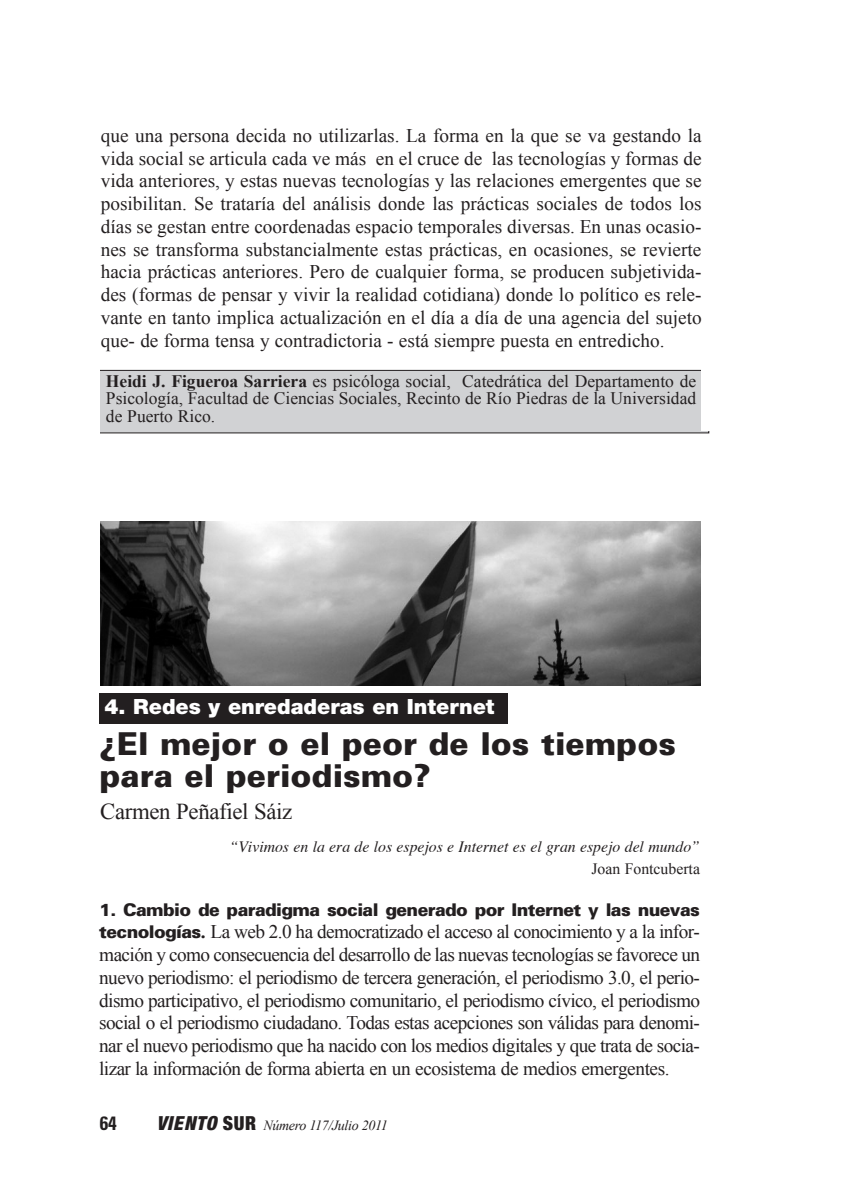
<style>
.page{position:relative;width:844px;height:1191px;background:#fff}
.page>*{position:absolute;margin:0;border:0;box-sizing:border-box;transform-origin:0 0}
.t1{font:900 31.5px/31.5px "Univers";color:#231f20}
.t2{font:22.75px "Times New Roman";letter-spacing:-.015em;color:#231f20}
.t3{font:900 21px "Helvetica Neue";color:#fff}
.t4{font:19.25px/22.8px "Times New Roman";letter-spacing:-.01em;color:#231f20;text-align:justify}
.t5{font:700 condensed 19.25px "Univers";color:#231f20}
.t6{font:17.5px/17.5px "Times New Roman";color:#231f20;text-align:justify}
.t7{font:900 17.5px "Univers";letter-spacing:-.035em;color:#231f20}
.t8{font:italic 15.75px "Times";color:#231f20}
.t9{font:15.75px "Times New Roman";color:#231f20}
.t10{font:italic 14px "Times New Roman";letter-spacing:-.025em;color:#231f20}
.s1{font-weight:700}
.s2{font-family:"Univers";font-weight:900;font-size:17.5px}
.s3{font-family:"Helvetica Neue";font-weight:900;font-stretch:condensed;font-size:19.25px}
.s4{font-family:"Helvetica Neue";font-weight:900;font-style:normal;font-stretch:condensed;font-size:19.25px}
</style>
<div class="page">
<div style="left:97px;top:370px;width:611px;height:63px;background:#d1d2d4"></div>
<div style="left:97px;top:370px;width:612px;height:63px;border:1px solid #231f20"></div>
<div style="left:56px;top:366px;width:44px;height:69px;background:#fff"></div>
<div style="left:700px;top:365px;width:45px;height:66px;background:#fff"></div>
<div style="left:99px;top:693px;width:408px;height:31px;background:#231f20"></div>
<img style="left:101px;top:521px;width:599px;height:164px">
<p class="t4" style="left:101px;top:124px;width:602px">que una persona decida no utilizarlas. La forma en la que se va gestando la vida social se articula cada ve más en el cruce de las tecnologías y formas de vida anteriores, y estas nuevas tecnologías y las relaciones emergentes que se posibilitan. Se trataría del análisis donde las prácticas sociales de todos los días se gestan entre coordenadas espacio temporales diversas. En unas ocasio&shy;nes se transforma substancialmente estas prácticas, en ocasiones, se revierte hacia prácticas anteriores. Pero de cualquier forma, se producen subjetivida&shy;des (formas de pensar y vivir la realidad cotidiana) donde lo político es rele&shy;vante en tanto implica actualización en el día a día de una agencia del sujeto que- de forma tensa y contradictoria - está siempre puesta en entredicho.</p>
<p class="t6" style="left:106px;top:372px;width:591px"><span class="s1">Heidi J. Figueroa Sarriera</span> es psicóloga social, Catedrática del Departamento de Psicología, Facultad de Ciencias Sociales, Recinto de Río Piedras de la Universidad de Puerto Rico.</p>
<p class="t3" style="left:104px;top:699px;width:391px">4. Redes y enredaderas en Internet</p>
<h1 class="t1" style="left:99px;top:731px;width:577px">¿El mejor o el peor de los tiempos para el periodismo?</h1>
<p class="t2" style="left:100px;top:798px;width:193px">Carmen Peñafiel Sáiz</p>
<p class="t8" style="left:229px;top:840px;width:472px">“Vivimos en la era de los espejos e Internet es el gran espejo del mundo”</p>
<p class="t9" style="left:591px;top:860px;width:110px">Joan Fontcuberta</p>
<p class="t7" style="left:99px;top:903px;width:602px">1. Cambio de paradigma social generado por Internet y las nuevas</p>
<p class="t4" style="left:99px;top:920px;width:602px"><span class="s2">tecnologías</span><span class="s1">.</span> La web 2.0 ha democratizado el acceso al conocimiento y a la infor&shy;mación y como consecuencia del desarrollo de las nuevas tecnologías se favorece un nuevo periodismo: el periodismo de tercera generación, el periodismo 3.0, el perio&shy;dismo participativo, el periodismo comunitario, el periodismo cívico, el periodismo social o el periodismo ciudadano. Todas estas acepciones son válidas para denomi&shy;nar el nuevo periodismo que ha nacido con los medios digitales y que trata de socia&shy;lizar la información de forma abierta en un ecosistema de medios emergentes.</p>
<p class="t5" style="left:100px;top:1115px;width:18px">64</p>
<p class="t10" style="left:156px;top:1117px;width:233px"><span class="s3">VIENTO</span> <span class="s4">SUR</span> Número 117/Julio 2011</p>
</div>
